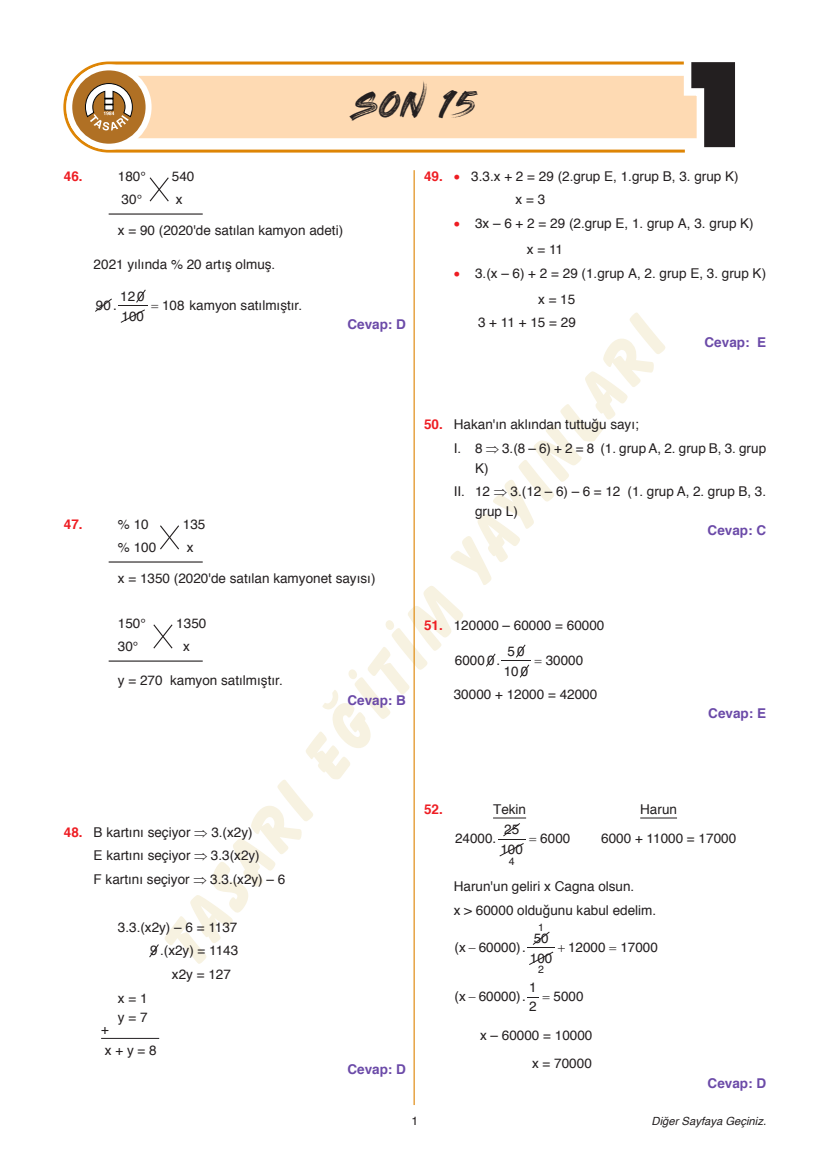
<style>
.page{position:relative;width:830px;height:1170px;background:#fff}
.page>*{position:absolute;margin:0;border:0;box-sizing:border-box;transform-origin:0 0}
.t1{font:900 120px "Futura BT";color:#231f20}
.t2{font:37.5px "Painting With Chocolate";color:#231f20}
.alt_alta_şıklar{font:13.5px/19.5px "Helvetica";color:#231f20}
.paragraf{font:13.5px "Helvetica";color:#231f20}
.CEVAP{font:700 13.5px "Helvetica";color:#6b4aa8}
.t3{font:700 13.5px "Helvetica";color:#ee1d23}
.t4{font:12px "Helvetica";color:#231f20}
.t5{font:italic 11.25px "Helvetica";color:#231f20}
.t6{font:10.5px "Helvetica";color:#231f20}
.s1{font-weight:700;color:#ee1d23}
.s2{color:#ee1d23}
</style>
<div class="page">
<svg style="left:164px;top:312px;width:501px;height:651px"></svg>
<hr style="left:413px;top:170px;width:1px;height:934px;background:#de8505">
<svg style="left:63px;top:61px;width:613px;height:92px"></svg>
<div style="left:87px;top:76px;width:640px;height:62px;background:#fedab3;border-radius:28px"></div>
<svg style="left:69px;top:67px;width:79px;height:80px;background:#bd894a"></svg>
<div style="left:66px;top:64px;width:85px;height:86px;border:6px solid #fff;border-radius:50%"></div>
<svg style="left:85px;top:83px;width:47px;height:48px;background:#b9956b"></svg>
<svg style="left:676px;top:61px;width:52px;height:92px"></svg>
<hr style="left:101px;top:1037px;width:58px;height:1px;background:#231f20">
<svg style="left:149px;top:177px;width:20px;height:25px"></svg>
<hr style="left:109px;top:213px;width:94px;height:1px;background:#231f20">
<svg style="left:160px;top:524px;width:20px;height:26px"></svg>
<hr style="left:109px;top:561px;width:94px;height:1px;background:#231f20">
<svg style="left:153px;top:623px;width:21px;height:26px"></svg>
<hr style="left:109px;top:660px;width:94px;height:1px;background:#231f20">
<svg style="left:149px;top:944px;width:10px;height:13px"></svg>
<hr style="left:493px;top:817px;width:33px;height:1px;background:#231f20">
<hr style="left:640px;top:817px;width:36px;height:1px;background:#231f20">
<svg style="left:95px;top:289px;width:53px;height:34px"></svg>
<svg style="left:485px;top:644px;width:56px;height:34px"></svg>
<svg style="left:497px;top:822px;width:39px;height:34px"></svg>
<svg style="left:527px;top:931px;width:37px;height:34px"></svg>
<svg style="left:609px;top:946px;width:7px;height:3px"></svg>
<svg style="left:527px;top:997px;width:12px;height:1px"></svg>
<h2 class="t2" style="left:350px;top:82px;width:128px">SON 15</h2>
<h1 class="t1" style="left:674px;top:32px;width:84px">1</h1>
<p class="t3" style="left:64px;top:167px;width:20px">46.</p>
<p class="alt_alta_şıklar" style="left:118px;top:167px;width:29px">180°</p>
<p class="alt_alta_şıklar" style="left:172px;top:167px;width:24px">540</p>
<p class="paragraf" style="left:122px;top:190px;width:22px">30°</p>
<p class="paragraf" style="left:176px;top:190px;width:8px">x</p>
<p class="paragraf" style="left:118px;top:221px;width:227px">x = 90 (2020'de satılan kamyon adeti)</p>
<p class="paragraf" style="left:94px;top:255px;width:183px">2021 yılında % 20 artış olmuş.</p>
<p class="alt_alta_şıklar" style="left:96px;top:296px;width:22px">90.</p>
<p class="alt_alta_şıklar" style="left:121px;top:307px;width:24px">100</p>
<p class="alt_alta_şıklar" style="left:120px;top:287px;width:26px">120</p>
<p class="alt_alta_şıklar" style="left:162px;top:296px;width:141px">108 kamyon satılmıştır.</p>
<p class="CEVAP" style="left:347px;top:315px;width:60px">Cevap: D</p>
<p class="alt_alta_şıklar" style="left:424px;top:167px;width:316px"><span class="s1">49.</span> <span class="s2">•</span> 3.3.x + 2 = 29 (2.grup E, 1.grup B, 3. grup K)</p>
<p class="paragraf" style="left:515px;top:190px;width:31px">x = 3</p>
<p class="alt_alta_şıklar" style="left:453px;top:214px;width:301px"><span class="s2">•</span> 3x – 6 + 2 = 29 (2.grup E, 1. grup A, 3. grup K)</p>
<p class="paragraf" style="left:526px;top:240px;width:38px">x = 11</p>
<p class="alt_alta_şıklar" style="left:453px;top:264px;width:314px"><span class="s2">•</span> 3.(x – 6) + 2 = 29 (1.grup A, 2. grup E, 3. grup K)</p>
<p class="paragraf" style="left:538px;top:290px;width:39px">x = 15</p>
<p class="paragraf" style="left:478px;top:313px;width:99px">3 + 11 + 15 = 29</p>
<p class="CEVAP" style="left:704px;top:333px;width:63px">Cevap: E</p>
<p class="t3" style="left:64px;top:514px;width:20px">47.</p>
<p class="alt_alta_şıklar" style="left:118px;top:515px;width:32px">% 10</p>
<p class="alt_alta_şıklar" style="left:183px;top:515px;width:24px">135</p>
<p class="paragraf" style="left:118px;top:538px;width:40px">% 100</p>
<p class="paragraf" style="left:187px;top:538px;width:8px">x</p>
<p class="paragraf" style="left:118px;top:569px;width:259px">x = 1350 (2020'de satılan kamyonet sayısı)</p>
<p class="paragraf" style="left:118px;top:613px;width:29px">150°</p>
<p class="paragraf" style="left:176px;top:613px;width:32px">1350</p>
<p class="paragraf" style="left:118px;top:637px;width:22px">30°</p>
<p class="paragraf" style="left:183px;top:637px;width:8px">x</p>
<p class="paragraf" style="left:118px;top:671px;width:166px">y = 270 kamyon satılmıştır.</p>
<p class="CEVAP" style="left:347px;top:691px;width:60px">Cevap: B</p>
<p class="alt_alta_şıklar" style="left:424px;top:415px;width:216px"><span class="s1">50.</span> Hakan'ın aklından tuttuğu sayı;</p>
<p class="alt_alta_şıklar" style="left:475px;top:439px;width:292px;text-indent:-21px">I. 8 ⇒ 3.(8 – 6) + 2 = 8 (1. grup A, 2. grup B, 3. grup<br>K)</p>
<p class="alt_alta_şıklar" style="left:475px;top:482px;width:292px;text-indent:-21px">II. 12 ⇒ 3.(12 – 6) – 6 = 12 (1. grup A, 2. grup B, 3. grup L)</p>
<p class="CEVAP" style="left:707px;top:521px;width:60px">Cevap: C</p>
<p class="alt_alta_şıklar" style="left:424px;top:616px;width:182px"><span class="s1">51.</span> 120000 – 60000 = 60000</p>
<p class="alt_alta_şıklar" style="left:454px;top:651px;width:47px">6000 0 .</p>
<p class="alt_alta_şıklar" style="left:503px;top:662px;width:26px">100</p>
<p class="alt_alta_şıklar" style="left:507px;top:642px;width:19px">50</p>
<p class="alt_alta_şıklar" style="left:545px;top:651px;width:39px">30000</p>
<p class="paragraf" style="left:453px;top:685px;width:145px">30000 + 12000 = 42000</p>
<p class="CEVAP" style="left:708px;top:704px;width:59px">Cevap: E</p>
<p class="alt_alta_şıklar" style="left:64px;top:822px;width:190px"><span class="s1">48.</span> B kartını seçiyor ⇒ 3.(x2y)</p>
<p class="paragraf" style="left:94px;top:846px;width:167px">E kartını seçiyor ⇒ 3.3(x2y)</p>
<p class="paragraf" style="left:94px;top:870px;width:193px">F kartını seçiyor ⇒ 3.3.(x2y) – 6</p>
<p class="paragraf" style="left:118px;top:917px;width:121px">3.3.(x2y) – 6 = 1137</p>
<p class="alt_alta_şıklar" style="left:150px;top:941px;width:89px">9 .(x2y) = 1143</p>
<p class="paragraf" style="left:172px;top:965px;width:60px">x2y = 127</p>
<p class="paragraf" style="left:118px;top:988px;width:31px">x = 1</p>
<p class="paragraf" style="left:118px;top:1008px;width:31px">y=7</p>
<p class="paragraf" style="left:101px;top:1019px;width:9px">+</p>
<p class="paragraf" style="left:105px;top:1040px;width:53px">x+y=8</p>
<p class="CEVAP" style="left:347px;top:1060px;width:60px">Cevap: D</p>
<p class="t3" style="left:424px;top:799px;width:20px">52.</p>
<p class="alt_alta_şıklar" style="left:493px;top:799px;width:35px">Tekin</p>
<p class="alt_alta_şıklar" style="left:640px;top:799px;width:38px">Harun</p>
<p class="alt_alta_şıklar" style="left:455px;top:829px;width:43px">24000.</p>
<p class="alt_alta_şıklar" style="left:500px;top:840px;width:24px">100</p>
<p class="alt_alta_şıklar" style="left:504px;top:820px;width:17px">25</p>
<p class="paragraf" style="left:601px;top:829px;width:136px">6000 + 11000 = 17000</p>
<p class="paragraf" style="left:453px;top:876px;width:182px">Harun'un geliri x Cagna olsun.</p>
<p class="paragraf" style="left:453px;top:900px;width:204px">x &gt; 60000 olduğunu kabul edelim.</p>
<p class="alt_alta_şıklar" style="left:454px;top:938px;width:73px">(x 60000 .</p>
<p class="alt_alta_şıklar" style="left:540px;top:829px;width:32px">6000</p>
<p class="t6" style="left:508px;top:854px;width:7px">4</p>
<p class="t6" style="left:538px;top:919px;width:7px">1</p>
<p class="alt_alta_şıklar" style="left:533px;top:929px;width:17px">50</p>
<p class="alt_alta_şıklar" style="left:516px;top:938px;width:6px">)</p>
<p class="alt_alta_şıklar" style="left:568px;top:938px;width:91px">12000 17000</p>
<p class="alt_alta_şıklar" style="left:529px;top:949px;width:24px">100</p>
<p class="t6" style="left:538px;top:962px;width:7px">2</p>
<p class="alt_alta_şıklar" style="left:529px;top:978px;width:9px">1</p>
<p class="alt_alta_şıklar" style="left:454px;top:987px;width:73px">(x 60000 .</p>
<p class="alt_alta_şıklar" style="left:516px;top:987px;width:6px">)</p>
<p class="alt_alta_şıklar" style="left:553px;top:987px;width:32px">5000</p>
<p class="paragraf" style="left:480px;top:1025px;width:114px">x – 60000 = 10000</p>
<p class="paragraf" style="left:532px;top:1054px;width:61px">x = 70000</p>
<p class="alt_alta_şıklar" style="left:529px;top:997px;width:9px">2</p>
<p class="CEVAP" style="left:707px;top:1073px;width:60px">Cevap: D</p>
<p class="t4" style="left:411px;top:1112px;width:8px">1</p>
<p class="t5" style="left:651px;top:1112px;width:116px">Diğer Sayfaya Geçiniz.</p>
</div>
